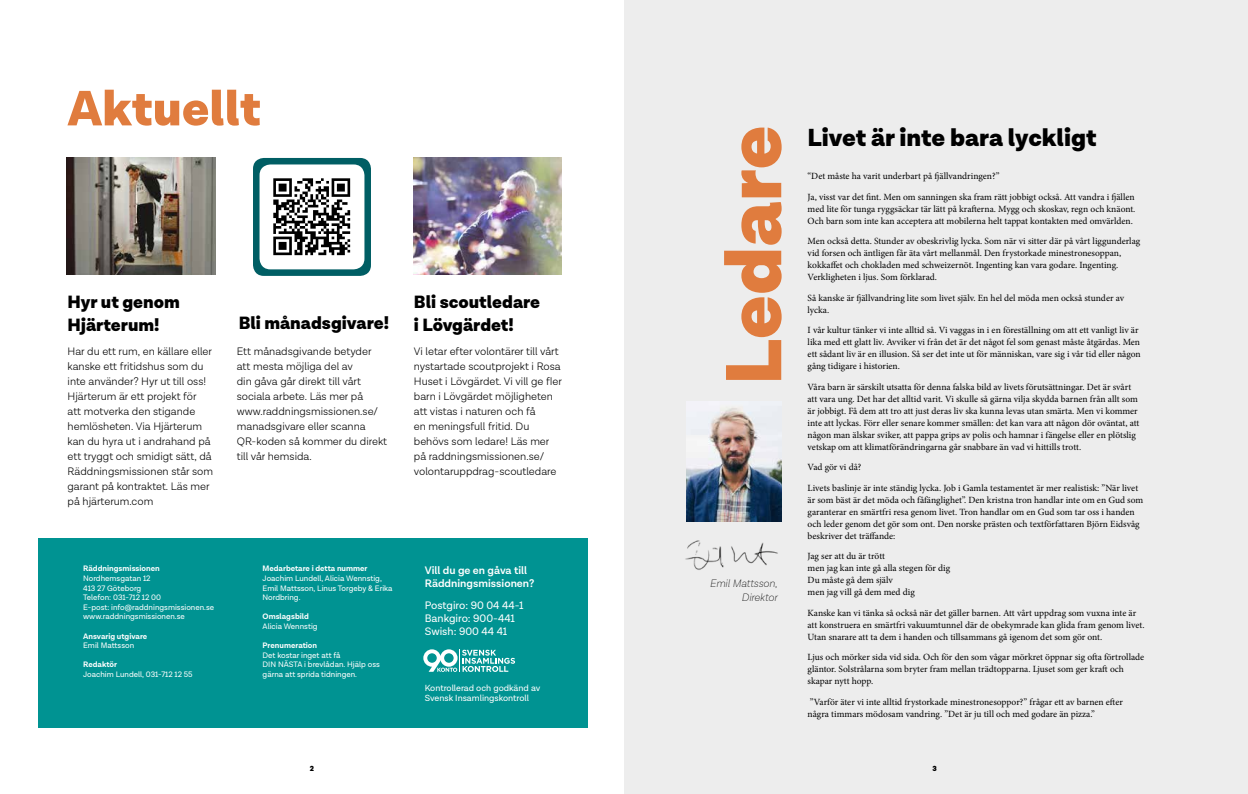
<style>
.page{position:relative;width:1248px;height:794px;background:#fff}
.page>*{position:absolute;margin:0;border:0;box-sizing:border-box;transform-origin:0 0}
.t1{font:900 80.5px "Lota Grotesque";color:#e07c3e}
.t2{font:900 50.3px "Lota Grotesque";color:#e07c3e}
.t3{font:900 25px "Lota Grotesque";color:#000}
.t4{font:900 18px/23px "Lota Grotesque";color:#000}
.t5{font:300 11px/15px "Lota Grotesque";color:#000}
.t6{font:11px/13.2px "Lota Grotesque";color:#fff}
.t7{font:600 11px/13.2px "Lota Grotesque";color:#fff}
.t8{font:italic 300 expanded 11px/14px "Lota Grotesque";color:#000;text-align:right}
.t9{font:9.5px/12px "Minion Pro";color:#000}
.t10{font:9px/10.8px "Lota Grotesque";color:#fff}
.t11{font:8px/9.6px "Lota Grotesque";color:#fff}
.t12{font:700 8px "Lota Grotesque";color:#fff}
.t13{font:900 7.5px "Lota Grotesque";color:#000}
</style>
<div class="page">
<div style="left:39px;top:538px;width:549px;height:189px;background:#009392"></div>
<svg style="left:423px;top:649px;width:92px;height:23px"></svg>
<div style="left:624px;top:0;width:623px;height:794px;background:#ededed"></div>
<img style="left:685px;top:540px;width:93px;height:30px">
<img style="left:686px;top:402px;width:95px;height:119px">
<img style="left:67px;top:158px;width:148px;height:116px">
<img style="left:413px;top:158px;width:148px;height:116px">
<div style="left:253px;top:158px;width:118px;height:118px;background:#005e64;border-radius:11px"></div>
<img style="left:259px;top:164px;width:105px;height:105px">
<h2 class="t2" style="left:68px;top:78px;width:195px">Aktuellt</h2>
<h3 class="t4" style="left:68px;top:290px;width:114px">Hyr ut genom<br>Hjärterum!</h3>
<p class="t5" style="left:68px;top:344px;width:147px">Har du ett rum, en källare eller kanske ett fritidshus som du inte använder? Hyr ut till oss!<br>Hjärterum är ett projekt för<br>att motverka den stigande hemlösheten. Via Hjärterum kan du hyra ut i andrahand på ett tryggt och smidigt sätt, då<br>Räddningsmissionen står som garant på kontraktet. Läs mer på hjärterum.com</p>
<h3 class="t4" style="left:239px;top:312px;width:152px">Bli månadsgivare!</h3>
<p class="t5" style="left:237px;top:344px;width:152px">Ett månadsgivande betyder att mesta möjliga del av<br>din gåva går direkt till vårt sociala arbete. Läs mer på www.raddningsmissionen.se/ manadsgivare eller scanna<br>QR-koden så kommer du direkt till vår hemsida.</p>
<h3 class="t4" style="left:414px;top:290px;width:128px">Bli scoutledare i Lövgärdet!</h3>
<p class="t5" style="left:414px;top:344px;width:150px">Vi letar efter volontärer till vårt nystartade scoutprojekt i Rosa<br>Huset i Lövgärdet. Vi vill ge fler barn i Lövgärdet möjligheten att vistas i naturen och få<br>en meningsfull fritid. Du behövs som ledare! Läs mer på raddningsmissionen.se/ volontaruppdrag-scoutledare</p>
<p class="t12" style="left:83px;top:564px;width:78px">Räddningsmissionen</p>
<p class="t11" style="left:83px;top:573px;width:132px">Nordhemsgatan 12<br>413 27 Göteborg<br>Telefon: 031-712 12 00<br>E-post: info@raddningsmissionen.se www.raddningsmissionen.se</p>
<p class="t12" style="left:83px;top:631px;width:66px">Ansvarig utgivare</p>
<p class="t11" style="left:83px;top:641px;width:52px">Emil Mattsson</p>
<p class="t12" style="left:83px;top:660px;width:35px">Redaktör</p>
<p class="t11" style="left:83px;top:669px;width:111px">Joachim Lundell, 031-712 12 55</p>
<p class="t12" style="left:262px;top:564px;width:106px">Medarbetare i detta nummer</p>
<p class="t11" style="left:262px;top:573px;width:131px">Joachim Lundell, Alicia Wennstig,<br>Emil Mattsson, Linus Torgeby &amp; Erika<br>Nordbring.</p>
<p class="t12" style="left:262px;top:612px;width:48px">Omslagsbild</p>
<p class="t11" style="left:262px;top:621px;width:56px">Alicia Wennstig</p>
<p class="t12" style="left:262px;top:641px;width:56px">Prenumeration</p>
<p class="t11" style="left:262px;top:650px;width:119px">Det kostar inget att få<br>DIN NÄSTA i brevlådan. Hjälp oss gärna att sprida tidningen.</p>
<p class="t7" style="left:424px;top:564px;width:111px">Vill du ge en gåva till<br>Räddningsmissionen?</p>
<p class="t6" style="left:424px;top:599px;width:100px">Postgiro: 90 04 44-1<br>Bankgiro: 900-441<br>Swish: 900 44 41</p>
<p class="t10" style="left:424px;top:682px;width:117px">Kontrollerad och godkänd av<br>Svensk Insamlingskontroll</p>
<p class="t13" style="left:310px;top:764px;width:6px">2</p>
<h1 class="t1" style="left:706px;top:385px;width:261px;rotate:-90deg">Ledare</h1>
<p class="t8" style="left:709px;top:576px;width:69px">Emil Mattsson,<br>Direktor</p>
<h3 class="t3" style="left:807px;top:122px;width:290px">Livet är inte bara lyckligt</h3>
<p class="t9" style="left:807px;top:166px;width:328px;line-height:20.5px">“Det måste ha varit underbart på fjällvandringen?”<br>Ja, visst var det fint. Men om sanningen ska fram rätt jobbigt också. Att vandra i fjällen</p>
<p class="t9" style="left:807px;top:202px;width:329px">med lite för tunga ryggsäckar tär lätt på krafterna. Mygg och skoskav, regn och knäont.<br>Och barn som inte kan acceptera att mobilerna helt tappat kontakten med omvärlden.</p>
<p class="t9" style="left:807px;top:235px;width:334px">Men också detta. Stunder av obeskrivlig lycka. Som när vi sitter där på vårt liggunderlag vid forsen och äntligen får äta vårt mellanmål. Den frystorkade minestronesoppan, kokkaffet och chokladen med schweizernöt. Ingenting kan vara godare. Ingenting.<br>Verkligheten i ljus. Som förklarad.</p>
<p class="t9" style="left:807px;top:291px;width:318px">Så kanske är fjällvandring lite som livet själv. En hel del möda men också stunder av lycka.</p>
<p class="t9" style="left:807px;top:324px;width:334px">I vår kultur tänker vi inte alltid så. Vi vaggas in i en föreställning om att ett vanligt liv är lika med ett glatt liv. Avviker vi från det är det något fel som genast måste åtgärdas. Men ett sådant liv är en illusion. Så ser det inte ut för människan, vare sig i vår tid eller någon gång tidigare i historien.</p>
<p class="t9" style="left:807px;top:380px;width:333px">Våra barn är särskilt utsatta för denna falska bild av livets förutsättningar. Det är svårt att vara ung. Det har det alltid varit. Vi skulle så gärna vilja skydda barnen från allt som är jobbigt. Få dem att tro att just deras liv ska kunna levas utan smärta. Men vi kommer inte att lyckas. Förr eller senare kommer smällen: det kan vara att någon dör oväntat, att någon man älskar sviker, att pappa grips av polis och hamnar i fängelse eller en plötslig vetskap om att klimatförändringarna går snabbare än vad vi hittills trott.</p>
<p class="t9" style="left:807px;top:457px;width:332px;line-height:20.5px">Vad gör vi då?<br>Livets baslinje är inte ständig lycka. Job i Gamla testamentet är mer realistisk: ”När livet</p>
<p class="t9" style="left:807px;top:493px;width:337px">är som bäst är det möda och fåfänglighet”. Den kristna tron handlar inte om en Gud som garanterar en smärtfri resa genom livet. Tron handlar om en Gud som tar oss i handen och leder genom det gör som ont. Den norske prästen och textförfattaren Björn Eidsvåg beskriver det träffande:</p>
<p class="t9" style="left:807px;top:550px;width:144px">Jag ser att du är trött<br>men jag kan inte gå alla stegen för dig<br>Du måste gå dem själv<br>men jag vill gå dem med dig</p>
<p class="t9" style="left:807px;top:606px;width:338px">Kanske kan vi tänka så också när det gäller barnen. Att vårt uppdrag som vuxna inte är att konstruera en smärtfri vakuumtunnel där de obekymrade kan glida fram genom livet.<br>Utan snarare att ta dem i handen och tillsammans gå igenom det som gör ont.</p>
<p class="t9" style="left:807px;top:651px;width:338px">Ljus och mörker sida vid sida. Och för den som vågar mörkret öppnar sig ofta förtrollade gläntor. Solstrålarna som bryter fram mellan trädtopparna. Ljuset som ger kraft och skapar nytt hopp.</p>
<p class="t9" style="left:807px;top:695px;width:317px">”Varför äter vi inte alltid frystorkade minestronesoppor?” frågar ett av barnen efter några timmars mödosam vandring. ”Det är ju till och med godare än pizza.”</p>
<p class="t13" style="left:932px;top:764px;width:6px">3</p>
</div>
